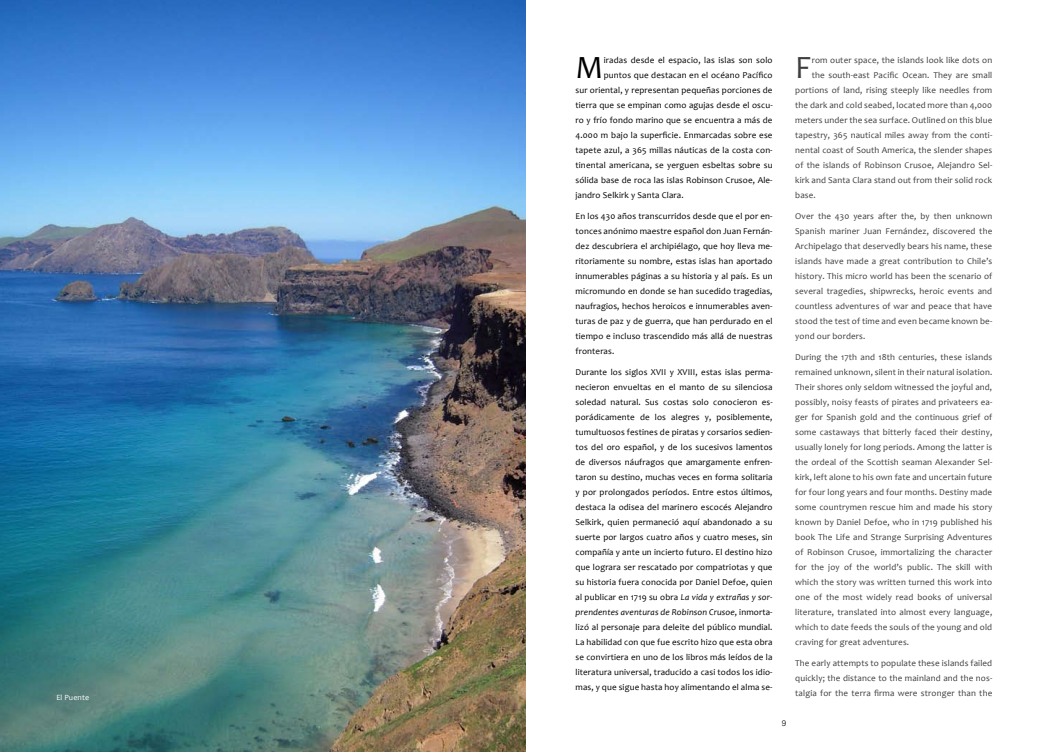
<style>
.page{position:relative;width:1049px;height:752px;background:#fff}
.page>*{position:absolute;margin:0;border:0;box-sizing:border-box;transform-origin:0 0}
.t1{font:32.6px "Candara";color:#000}
.t2{font:32.6px "Candara";color:#3e3e40}
.t3{font:9px/15px "Candara";letter-spacing:.015em;color:#000;text-align:justify}
.t4{font:9px/15px "Candara";letter-spacing:.015em;color:#3e3e40;text-align:justify}
.t5{font:8px "Candara";letter-spacing:.015em;color:#fff}
.t6{font:300 8px "Univers LT Std";color:#000}
.s1{font-style:italic}
</style>
<div class="page">
<img style="left:0;top:0;width:525px;height:751px">
<p class="t5" style="left:56px;top:691px;width:34px">El Puente</p>
<h1 class="t1" style="left:575px;top:47px;width:29px">M</h1>
<p class="t3" style="left:604px;top:53px;width:170px">iradas desde el espacio, las islas son solo</p>
<p class="t3" style="left:604px;top:68px;width:170px">puntos que destacan en el océano Pacífico</p>
<p class="t3" style="left:575px;top:83px;width:198px">sur oriental, y representan pequeñas porciones de</p>
<p class="t3" style="left:575px;top:98px;width:199px">tierra que se empinan como agujas desde el oscu-</p>
<p class="t3" style="left:575px;top:113px;width:199px">ro y frío fondo marino que se encuentra a más de</p>
<p class="t3" style="left:575px;top:128px;width:199px">4.000 m bajo la superficie. Enmarcadas sobre ese</p>
<p class="t3" style="left:575px;top:143px;width:199px">tapete azul, a 365 millas náuticas de la costa con-</p>
<p class="t3" style="left:575px;top:158px;width:199px">tinental americana, se yerguen esbeltas sobre su</p>
<p class="t3" style="left:575px;top:173px;width:199px">sólida base de roca las islas Robinson Crusoe, Ale-</p>
<p class="t3" style="left:575px;top:188px;width:110px">jandro Selkirk y Santa Clara.</p>
<p class="t3" style="left:575px;top:208px;width:199px">En los 430 años transcurridos desde que el por en&shy;tonces anónimo maestre español don Juan Fernán&shy;dez descubriera el archipiélago, que hoy lleva me&shy;ritoriamente su nombre, estas islas han aportado innumerables páginas a su historia y al país. Es un micromundo en donde se han sucedido tragedias, naufragios, hechos heroicos e innumerables aven&shy;turas de paz y de guerra, que han perdurado en el tiempo e incluso trascendido más allá de nuestras fronteras.</p>
<p class="t3" style="left:575px;top:364px;width:199px">Durante los siglos XVII y XVIII, estas islas perma&shy;necieron envueltas en el manto de su silenciosa soledad natural. Sus costas solo conocieron es&shy;porádicamente de los alegres y, posiblemente, tumultuosos festines de piratas y corsarios sedien&shy;tos del oro español, y de los sucesivos lamentos de diversos náufragos que amargamente enfren&shy;taron su destino, muchas veces en forma solitaria y por prolongados períodos. Entre estos últimos, destaca la odisea del marinero escocés Alejandro Selkirk, quien permaneció aquí abandonado a su suerte por largos cuatro años y cuatro meses, sin compañía y ante un incierto futuro. El destino hizo que lograra ser rescatado por compatriotas y que su historia fuera conocida por Daniel Defoe, quien al publicar en 1719 su obra <span class="s1">La vida y extrañas y sor&shy;prendentes aventuras de Robinson Crusoe</span>, inmorta&shy;lizó al personaje para deleite del público mundial.<br>La habilidad con que fue escrito hizo que esta obra se convirtiera en uno de los libros más leídos de la literatura universal, traducido a casi todos los idio&shy;mas, y que sigue hasta hoy alimentando el alma se-</p>
<p class="t6" style="left:782px;top:717px;width:6px">9</p>
<h1 class="t2" style="left:795px;top:47px;width:17px">F</h1>
<p class="t4" style="left:812px;top:53px;width:182px">rom outer space, the islands look like dots on</p>
<p class="t4" style="left:812px;top:68px;width:182px">the south-east Pacific Ocean. They are small</p>
<p class="t4" style="left:795px;top:83px;width:198px">portions of land, rising steeply like needles from</p>
<p class="t4" style="left:795px;top:98px;width:198px">the dark and cold seabed, located more than 4,000</p>
<p class="t4" style="left:795px;top:113px;width:199px">meters under the sea surface. Outlined on this blue</p>
<p class="t4" style="left:795px;top:128px;width:199px">tapestry, 365 nautical miles away from the conti-</p>
<p class="t4" style="left:795px;top:143px;width:198px">nental coast of South America, the slender shapes</p>
<p class="t4" style="left:795px;top:158px;width:199px">of the islands of Robinson Crusoe, Alejandro Sel-</p>
<p class="t4" style="left:795px;top:173px;width:199px">kirk and Santa Clara stand out from their solid rock</p>
<p class="t4" style="left:795px;top:188px;width:22px">base.</p>
<p class="t4" style="left:795px;top:208px;width:199px">Over the 430 years after the, by then unknown Spanish mariner Juan Fernández, discovered the Archipelago that deservedly bears his name, these islands have made a great contribution to Chile’s history. This micro world has been the scenario of several tragedies, shipwrecks, heroic events and countless adventures of war and peace that have stood the test of time and even became known be&shy;yond our borders.</p>
<p class="t4" style="left:795px;top:349px;width:199px">During the 17th and 18th centuries, these islands remained unknown, silent in their natural isolation.<br>Their shores only seldom witnessed the joyful and, possibly, noisy feasts of pirates and privateers ea&shy;ger for Spanish gold and the continuous grief of some castaways that bitterly faced their destiny, usually lonely for long periods. Among the latter is the ordeal of the Scottish seaman Alexander Sel&shy;kirk, left alone to his own fate and uncertain future for four long years and four months. Destiny made some countrymen rescue him and made his story known by Daniel Defoe, who in 1719 published his book The Life and Strange Surprising Adventures of Robinson Crusoe, immortalizing the character for the joy of the world’s public. The skill with which the story was written turned this work into one of the most widely read books of universal literature, translated into almost every language, which to date feeds the souls of the young and old craving for great adventures.</p>
<p class="t4" style="left:795px;top:655px;width:199px">The early attempts to populate these islands failed quickly; the distance to the mainland and the nos&shy;talgia for the terra firma were stronger than the</p>
</div>
